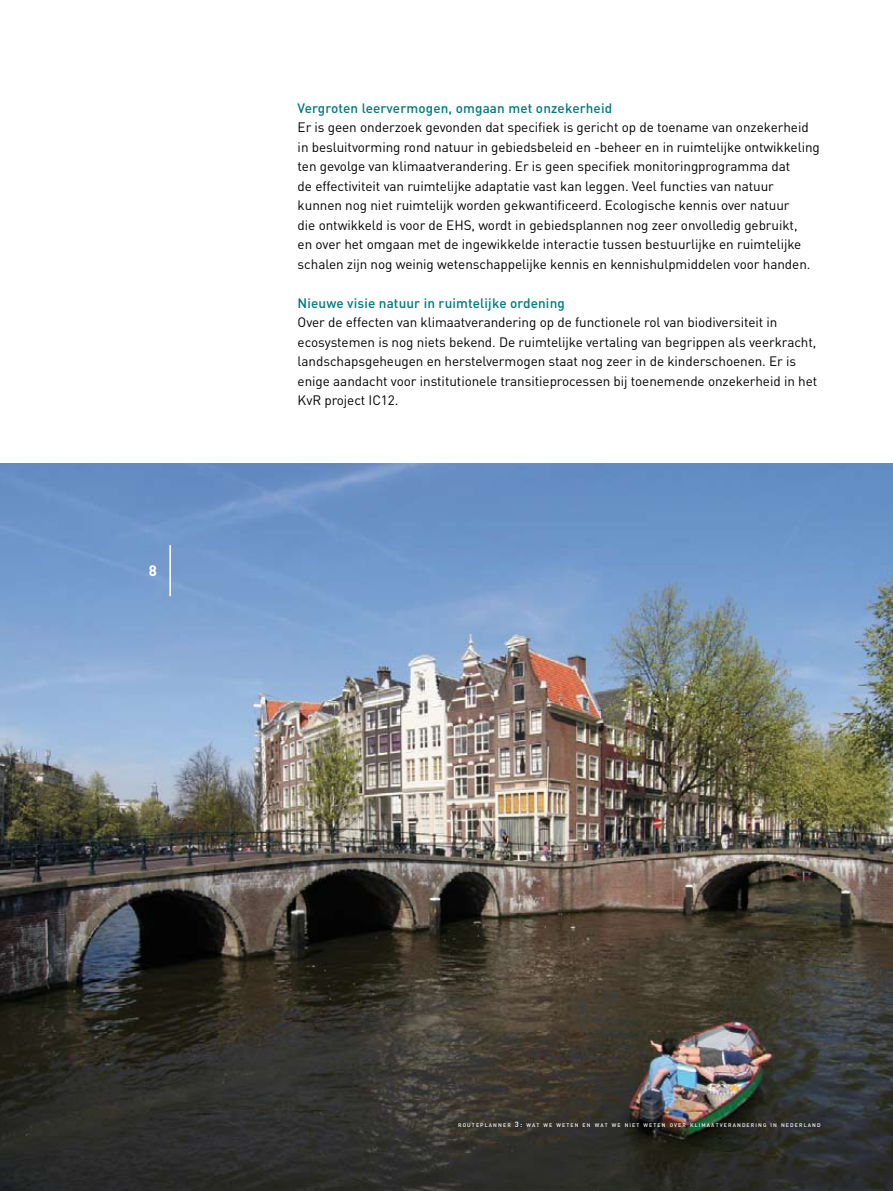
<style>
.page{position:relative;width:893px;height:1191px;background:#fff}
.page>*{position:absolute;margin:0;border:0;box-sizing:border-box;transform-origin:0 0}
.t1{font:13.5px/19.5px "DIN";letter-spacing:-.005em;color:#000}
.t2{font:500 13.5px "DIN";letter-spacing:.01em;color:#00787e}
.t3{font:500 5.25px "DIN";letter-spacing:.215em;color:#fff}
.s1{font-size:7.5px}
</style>
<div class="page">
<img style="left:0;top:463px;width:893px;height:728px">
<hr style="left:169px;top:545px;width:2px;height:51px;background:#fff">
<svg style="left:149px;top:565px;width:7px;height:11px"></svg>
<p class="t2" style="left:298px;top:99px;width:316px">Vergroten leervermogen, omgaan met onzekerheid</p>
<p class="t1" style="left:298px;top:117px;width:524px">Er is geen onderzoek gevonden dat specifiek is gericht op de toename van onzekerheid in besluitvorming rond natuur in gebiedsbeleid en -beheer en in ruimtelijke ontwikkeling ten gevolge van klimaatverandering. Er is geen specifiek monitoringprogramma dat<br>de effectiviteit van ruimtelijke adaptatie vast kan leggen. Veel functies van natuur kunnen nog niet ruimtelijk worden gekwantificeerd. Ecologische kennis over natuur<br>die ontwikkeld is voor de EHS, wordt in gebiedsplannen nog zeer onvolledig gebruikt,<br>en over het omgaan met de ingewikkelde interactie tussen bestuurlijke en ruimtelijke schalen zijn nog weinig wetenschappelijke kennis en kennishulpmiddelen voor handen.</p>
<p class="t2" style="left:298px;top:294px;width:269px">Nieuwe visie natuur in ruimtelijke ordening</p>
<p class="t1" style="left:298px;top:312px;width:521px">Over de effecten van klimaatverandering op de functionele rol van biodiversiteit in ecosystemen is nog niets bekend. De ruimtelijke vertaling van begrippen als veerkracht, landschapsgeheugen en herstelvermogen staat nog zeer in de kinderschoenen. Er is enige aandacht voor institutionele transitieprocessen bij toenemende onzekerheid in het KvR project IC12.</p>
<p class="t3" style="left:458px;top:1121px;width:364px">ROUTEPLANNER <span class="s1">3:</span> WAT WE WETEN EN WAT WE NIET WETEN OVER KLIMAATVERANDERING IN NEDERLAND</p>
</div>
